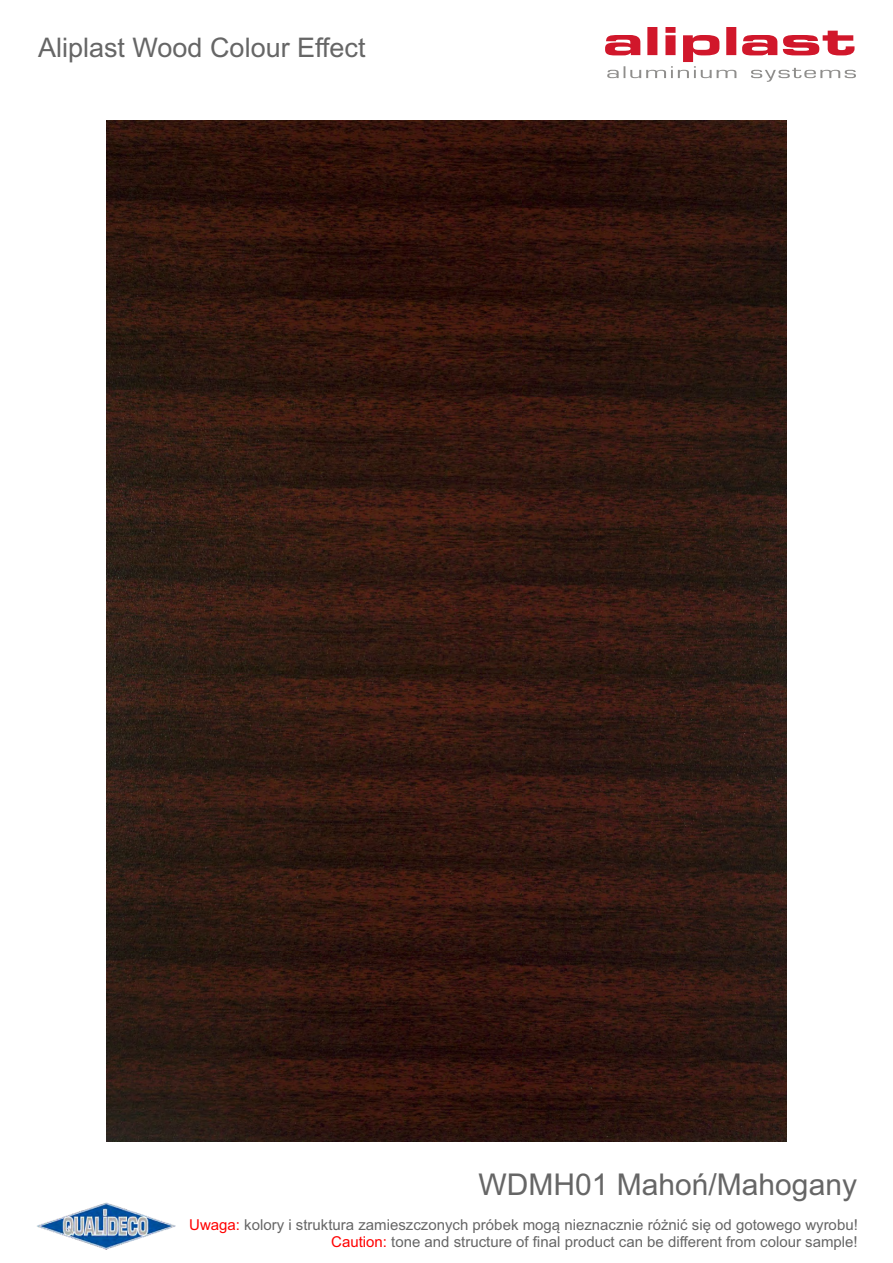
<style>
.page{position:relative;width:893px;height:1263px;background:#fff}
.page>*{position:absolute;margin:0;border:0;box-sizing:border-box;transform-origin:0 0}
.t1{font:30px "Arial";color:#666}
.t2{font:27px "Arial";color:#666}
.t3{font:15px/16.8px "Arial";color:#666;text-align:right}
.s1{color:#f00}
</style>
<div class="page">
<svg style="left:605px;top:27px;width:251px;height:55px"></svg>
<img style="left:107px;top:121px;width:680px;height:1020px">
<img style="left:37px;top:1202px;width:139px;height:48px">
<h2 class="t2" style="left:38px;top:37px;width:329px">Aliplast Wood Colour Effect</h2>
<h1 class="t1" style="left:479px;top:1173px;width:380px">WDMH01 Mahoń/Mahogany</h1>
<p class="t3" style="left:189px;top:1218px;width:670px"><span class="s1">Uwaga:</span> kolory i struktura zamieszczonych próbek mogą nieznacznie różnić się od gotowego wyrobu!<br><span class="s1">Caution:</span> tone and structure of final product can be different from colour sample!</p>
</div>
